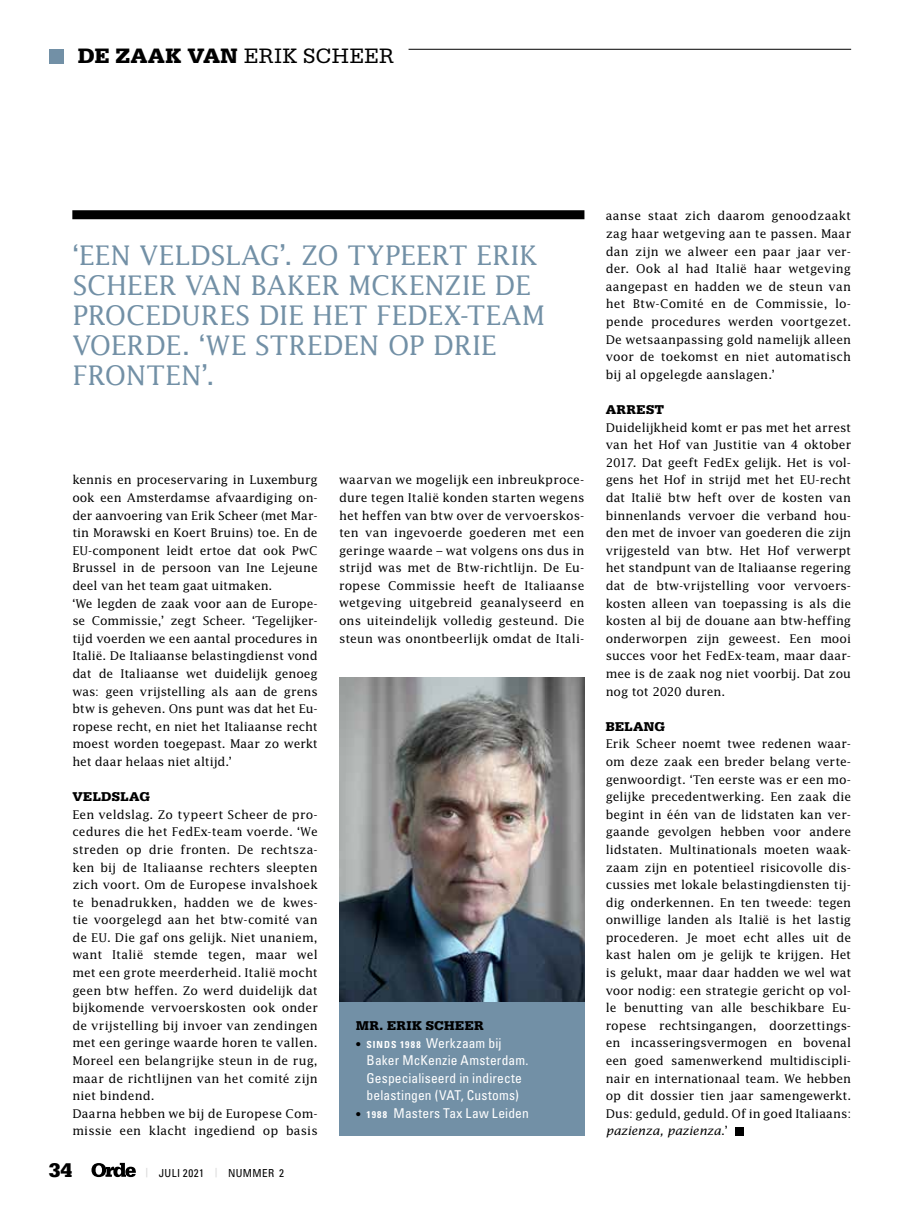
<style>
.page{position:relative;width:915px;height:1212px;background:#fff}
.page>*{position:absolute;margin:0;border:0;box-sizing:border-box;transform-origin:0 0}
.t1{font:27px/30px "Lucida Std";letter-spacing:.005em;color:#7290a6}
.t2{font:22.05px "Serifa Std";letter-spacing:.01em;color:#000}
.t3{font:900 21px "Serifa Std";color:#000}
.t4{font:condensed 13.5px/17.5px "Univers LT Std";letter-spacing:.015em;color:#fff}
.t5{font:900 13.5px "Serifa Std";letter-spacing:.025em;color:#000}
.t6{font:12px/17.5px "Lucida Std";color:#000;text-align:justify}
.t7{font:condensed 10.95px "Univers LT Std";letter-spacing:.035em;color:#000}
.s1{font-weight:900}
.s2{font-family:"Serifa Std";font-weight:700;font-stretch:normal;font-size:9.45px;color:#dadada}
.s3{color:#000}
.s4{font-weight:700;font-size:9.75px}
.s5{font-style:italic}
</style>
<div class="page">
<svg style="left:91px;top:1163px;width:45px;height:14px"></svg>
<div style="left:735px;top:1127px;width:8px;height:8px;background:#000"></div>
<div style="left:72px;top:210px;width:512px;height:9px;background:#000"></div>
<div style="left:339px;top:995px;width:245px;height:140px;background:#7290a6"></div>
<img style="left:339px;top:678px;width:245px;height:323px">
<hr style="left:408px;top:49px;width:442px;height:1px;background:#000">
<div style="left:49px;top:49px;width:15px;height:15px;background:#7290a6"></div>
<h2 class="t2" style="left:78px;top:44px;width:318px"><span class="s1">DE ZAAK VAN</span> ERIK SCHEER</h2>
<h1 class="t1" style="left:72px;top:240px;width:474px">‘EEN VELDSLAG’. ZO TYPEERT ERIK<br>SCHEER VAN BAKER MCKENZIE DE<br>PROCEDURES DIE HET FEDEX-TEAM<br>VOERDE. ‘WE STREDEN OP DRIE<br>FRONTEN’.</h1>
<p class="t6" style="left:72px;top:471px;width:247px;text-align:left">kennis en proceservaring in Luxemburg ook een Amsterdamse afvaardiging on&shy;der aanvoering van Erik Scheer (met Mar&shy;tin Morawski en Koert Bruins) toe. En de EU-component leidt ertoe dat ook PwC Brussel in de persoon van Ine Lejeune deel van het team gaat uitmaken.<br>‘We legden de zaak voor aan de Europe&shy;se Commissie,’ zegt Scheer. ‘Tegelijker&shy;tijd voerden we een aantal procedures in Italië. De Italiaanse belastingdienst vond dat de Italiaanse wet duidelijk genoeg was: geen vrijstelling als aan de grens btw is geheven. Ons punt was dat het Eu&shy;ropese recht, en niet het Italiaanse recht moest worden toegepast. Maar zo werkt het daar helaas niet altijd.’</p>
<p class="t5" style="left:72px;top:789px;width:79px">VELDSLAG</p>
<p class="t6" style="left:72px;top:805px;width:247px;text-align:left">Een veldslag. Zo typeert Scheer de pro&shy;cedures die het FedEx-team voerde. ‘We streden op drie fronten. De rechtsza&shy;ken bij de Italiaanse rechters sleepten zich voort. Om de Europese invalshoek te benadrukken, hadden we de kwes&shy;tie voorgelegd aan het btw-comité van de EU. Die gaf ons gelijk. Niet unaniem, want Italië stemde tegen, maar wel met een grote meerderheid. Italië mocht geen btw heffen. Zo werd duidelijk dat bijkomende vervoerskosten ook onder de vrijstelling bij invoer van zendingen met een geringe waarde horen te vallen.<br>Moreel een belangrijke steun in de rug, maar de richtlijnen van het comité zijn niet bindend.<br>Daarna hebben we bij de Europese Com&shy;missie een klacht ingediend op basis</p>
<h3 class="t3" style="left:49px;top:1157px;width:25px">34</h3>
<p class="t7" style="left:146px;top:1166px;width:139px"><span class="s2">|</span> JULI 2021 <span class="s2">|</span> NUMMER 2</p>
<p class="t6" style="left:339px;top:471px;width:247px">waarvan we mogelijk een inbreukproce&shy;dure tegen Italië konden starten wegens het heffen van btw over de vervoerskos&shy;ten van ingevoerde goederen met een geringe waarde – wat volgens ons dus in strijd was met de Btw-richtlijn. De Eu&shy;ropese Commissie heeft de Italiaanse wetgeving uitgebreid geanalyseerd en ons uiteindelijk volledig gesteund. Die steun was onontbeerlijk omdat de Itali-</p>
<p class="t5" style="left:356px;top:1017px;width:129px">MR. ERIK SCHEER</p>
<p class="t4" style="left:366px;top:1034px;width:163px;text-indent:-10px"><span class="s3">•</span> <span class="s4">SINDS 1988</span> Werkzaam bij<br>Baker McKenzie Amsterdam.<br>Gespecialiseerd in indirecte belastingen (VAT, Customs)</p>
<p class="t4" style="left:356px;top:1104px;width:174px"><span class="s3">•</span> <span class="s4">1988</span> Masters Tax Law Leiden</p>
<p class="t6" style="left:605px;top:207px;width:247px">aanse staat zich daarom genoodzaakt zag haar wetgeving aan te passen. Maar dan zijn we alweer een paar jaar ver&shy;der. Ook al had Italië haar wetgeving aangepast en hadden we de steun van het Btw-Comité en de Commissie, lo&shy;pende procedures werden voortgezet.<br>De wetsaanpassing gold namelijk alleen voor de toekomst en niet automatisch bij al opgelegde aanslagen.’</p>
<p class="t5" style="left:605px;top:402px;width:60px">ARREST</p>
<p class="t6" style="left:605px;top:418px;width:247px">Duidelijkheid komt er pas met het arrest van het Hof van Justitie van 4 oktober 2017. Dat geeft FedEx gelijk. Het is vol&shy;gens het Hof in strijd met het EU-recht dat Italië btw heft over de kosten van binnenlands vervoer die verband hou&shy;den met de invoer van goederen die zijn vrijgesteld van btw. Het Hof verwerpt het standpunt van de Italiaanse regering dat de btw-vrijstelling voor vervoers&shy;kosten alleen van toepassing is als die kosten al bij de douane aan btw-heffing onderworpen zijn geweest. Een mooi succes voor het FedEx-team, maar daar&shy;mee is de zaak nog niet voorbij. Dat zou nog tot 2020 duren.</p>
<p class="t5" style="left:605px;top:718px;width:61px">BELANG</p>
<p class="t6" style="left:605px;top:735px;width:247px">Erik Scheer noemt twee redenen waar&shy;om deze zaak een breder belang verte&shy;genwoordigt. ‘Ten eerste was er een mo&shy;gelijke precedentwerking. Een zaak die begint in één van de lidstaten kan ver&shy;gaande gevolgen hebben voor andere lidstaten. Multinationals moeten waak&shy;zaam zijn en potentieel risicovolle dis&shy;cussies met lokale belastingdiensten tij&shy;dig onderkennen. En ten tweede: tegen onwillige landen als Italië is het lastig procederen. Je moet echt alles uit de kast halen om je gelijk te krijgen. Het is gelukt, maar daar hadden we wel wat voor nodig: een strategie gericht op vol&shy;le benutting van alle beschikbare Eu&shy;ropese rechtsingangen, doorzettings&shy;en incasseringsvermogen en bovenal een goed samenwerkend multidiscipli&shy;nair en internationaal team. We hebben op dit dossier tien jaar samengewerkt.<br>Dus: geduld, geduld. Of in goed Italiaans: <span class="s5">pazienza, pazienza</span>.’</p>
</div>
